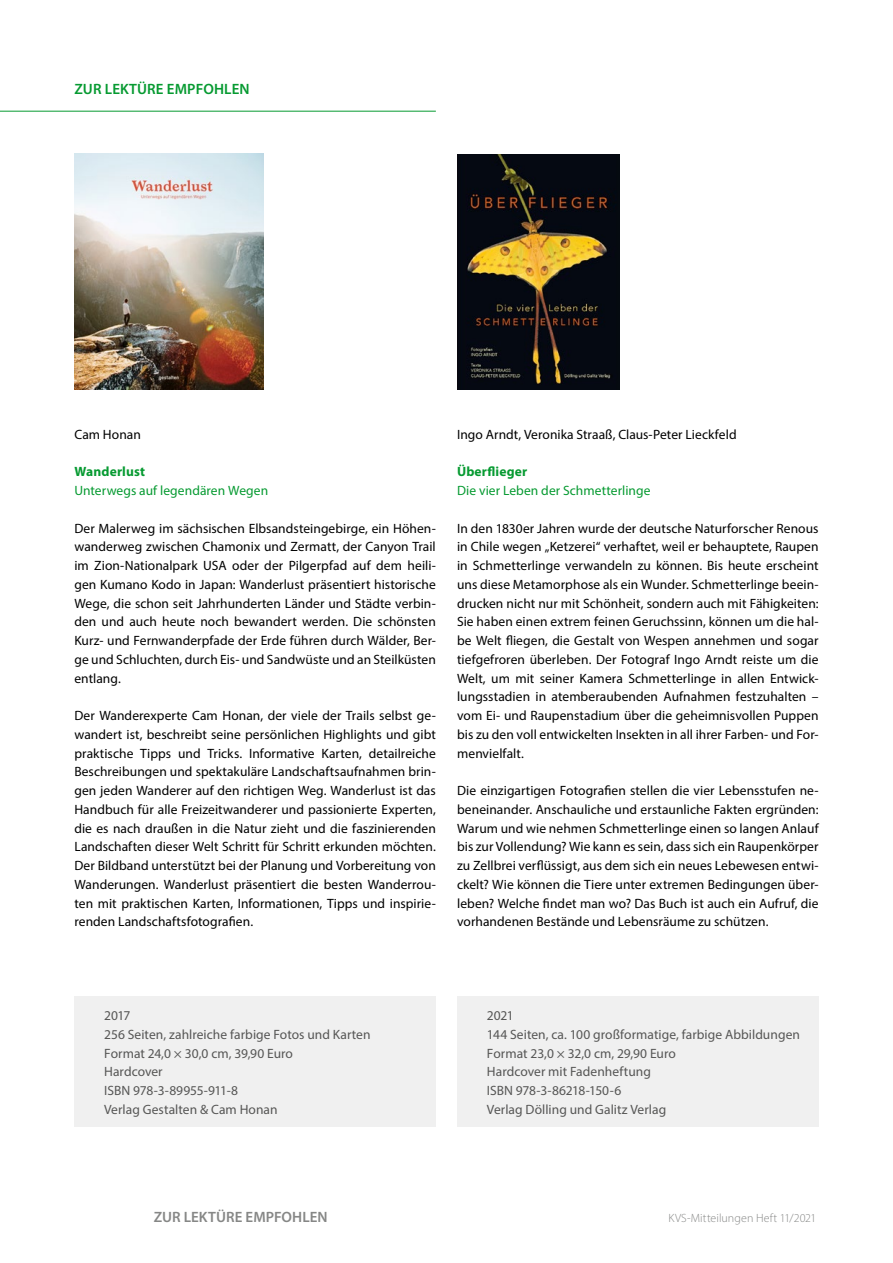
<style>
.page{position:relative;width:893px;height:1263px;background:#fff}
.page>*{position:absolute;margin:0;border:0;box-sizing:border-box;transform-origin:0 0}
.t1{font:15px "Myriad Variable Concept";letter-spacing:.005em;color:#868786}
.t2{font:15px "Myriad Variable Concept";color:#069a31}
.t3{font:13.5px/18.8px "Myriad Pro";letter-spacing:.005em;color:#000;text-align:justify}
.t4{font:13.5px/18.8px "Myriad Pro";color:#565655}
.t5{font:13.5px "Myriad Pro";letter-spacing:.005em;color:#069a31}
.t6{font:700 13.5px "Myriad Pro";letter-spacing:.01em;color:#069a31}
.t7{font:12px "Myriad Variable Concept";letter-spacing:.005em;color:#868786}
</style>
<div class="page">
<hr style="left:0;top:111px;width:436px;height:1px;background:#069a31">
<img style="left:457px;top:154px;width:163px;height:236px">
<img style="left:74px;top:154px;width:189px;height:236px">
<div style="left:457px;top:996px;width:362px;height:131px;background:#f0f0f0"></div>
<div style="left:74px;top:996px;width:362px;height:131px;background:#f0f0f0"></div>
<p class="t2" style="left:74px;top:80px;width:48px">ZUR LEKTÜRE</p>
<p class="t2" style="left:167px;top:80px;width:11px">EMPFOH</p>
<p class="t2" style="left:224px;top:80px;width:17px">LEN</p>
<p class="t3" style="left:74px;top:425px;width:68px">Cam Honan</p>
<p class="t6" style="left:74px;top:463px;width:72px">Wanderlust</p>
<p class="t5" style="left:74px;top:482px;width:195px">Unterwegs auf legendären Wegen</p>
<p class="t3" style="left:74px;top:518px;width:363px">Der Malerweg im sächsischen Elbsandsteingebirge, ein Höhen&shy;wanderweg zwischen Chamonix und Zermatt, der Canyon Trail im Zion-Nationalpark USA oder der Pilgerpfad auf dem heili&shy;gen Kumano Kodo in Japan: Wanderlust präsentiert historische Wege, die schon seit Jahrhunderten Länder und Städte verbin&shy;den und auch heute noch bewandert werden. Die schönsten Kurz- und Fernwanderpfade der Erde führen durch Wälder, Ber&shy;ge und Schluchten, durch Eis- und Sandwüste und an Steilküsten entlang.</p>
<p class="t3" style="left:74px;top:706px;width:363px">Der Wanderexperte Cam Honan, der viele der Trails selbst ge&shy;wandert ist, beschreibt seine persönlichen Highlights und gibt praktische Tipps und Tricks. Informative Karten, detailreiche Beschreibungen und spektakuläre Landschaftsaufnahmen brin&shy;gen jeden Wanderer auf den richtigen Weg. Wanderlust ist das Handbuch für alle Freizeitwanderer und passionierte Experten, die es nach draußen in die Natur zieht und die faszinierenden Landschaften dieser Welt Schritt für Schritt erkunden möchten.<br>Der Bildband unterstützt bei der Planung und Vorbereitung von Wanderungen. Wanderlust präsentiert die besten Wanderrou&shy;ten mit praktischen Karten, Informationen, Tipps und inspirie&shy;renden Landschaftsfotografien.</p>
<p class="t3" style="left:457px;top:425px;width:281px">Ingo Arndt, Veronika Straaß, Claus-Peter Lieckfeld</p>
<p class="t6" style="left:457px;top:463px;width:72px">Überflieger</p>
<p class="t5" style="left:457px;top:482px;width:195px">Die vier Leben der Schmetterlinge</p>
<p class="t3" style="left:457px;top:518px;width:363px">In den 1830er Jahren wurde der deutsche Naturforscher Renous in Chile wegen „Ketzerei“ verhaftet, weil er behauptete, Raupen in Schmetterlinge verwandeln zu können. Bis heute erscheint uns diese Metamorphose als ein Wunder. Schmetterlinge beein&shy;drucken nicht nur mit Schönheit, sondern auch mit Fähigkeiten:<br>Sie haben einen extrem feinen Geruchssinn, können um die hal&shy;be Welt fliegen, die Gestalt von Wespen annehmen und sogar tiefgefroren überleben. Der Fotograf Ingo Arndt reiste um die Welt, um mit seiner Kamera Schmetterlinge in allen Entwick&shy;lungsstadien in atemberaubenden Aufnahmen festzuhalten – vom Ei- und Raupenstadium über die geheimnisvollen Puppen bis zu den voll entwickelten Insekten in all ihrer Farben- und For&shy;menvielfalt.</p>
<p class="t3" style="left:457px;top:781px;width:363px">Die einzigartigen Fotografien stellen die vier Lebensstufen ne&shy;beneinander. Anschauliche und erstaunliche Fakten ergründen:<br>Warum und wie nehmen Schmetterlinge einen so langen Anlauf bis zur Vollendung? Wie kann es sein, dass sich ein Raupenkörper zu Zellbrei verflüssigt, aus dem sich ein neues Lebewesen entwi&shy;ckelt? Wie können die Tiere unter extremen Bedingungen über&shy;leben? Welche findet man wo? Das Buch ist auch ein Aufruf, die vorhandenen Bestände und Lebensräume zu schützen.</p>
<p class="t4" style="left:104px;top:1006px;width:268px">2017<br>256 Seiten, zahlreiche farbige Fotos und Karten<br>Format 24,0 × 30,0 cm, 39,90 Euro<br>Hardcover<br>ISBN 978-3-89955-911-8<br>Verlag Gestalten &amp; Cam Honan</p>
<p class="t4" style="left:487px;top:1006px;width:315px">2021<br>144 Seiten, ca. 100 großformatige, farbige Abbildungen<br>Format 23,0 × 32,0 cm, 29,90 Euro<br>Hardcover mit Fadenheftung<br>ISBN 978-3-86218-150-6<br>Verlag Dölling und Galitz Verlag</p>
<p class="t1" style="left:154px;top:1208px;width:176px">ZUR LEKTÜRE EMPFOHLEN</p>
<p class="t7" style="left:669px;top:1211px;width:149px">KVS-MITTEILUNGEN HEFT 11/2021</p>
</div>
